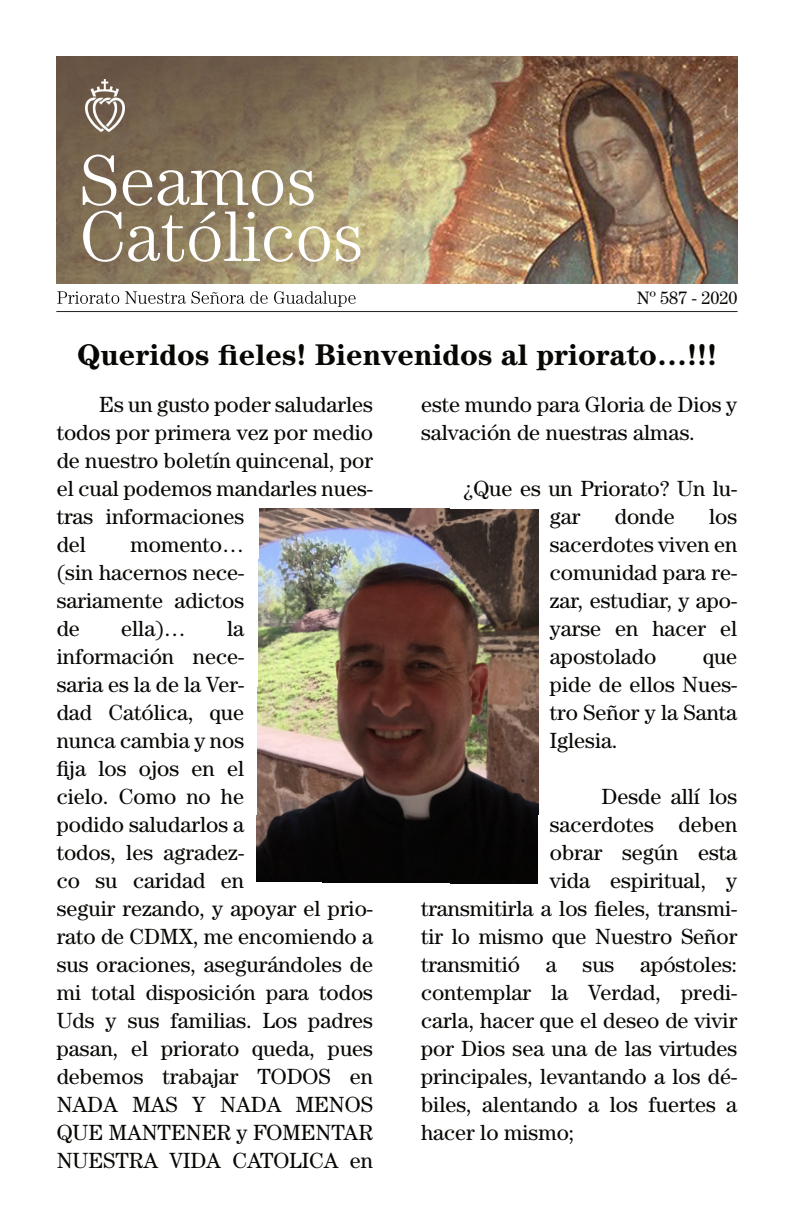
<style>
.page{position:relative;width:794px;height:1225px;background:#fff}
.page>*{position:absolute;margin:0;border:0;box-sizing:border-box;transform-origin:0 0}
.t1{font:300 72px/56px "Century Std";color:#fff}
.t2{font:700 30px "Century Std";color:#080704}
.t3{font:22px/28px "Century Std";color:#080704}
.t4{font:18px "Century Std";color:#080704}
</style>
<div class="page">
<img style="left:57px;top:57px;width:680px;height:226px">
<img style="left:86px;top:80px;width:39px;height:51px">
<img style="left:57px;top:291px;width:106px;height:13px">
<hr style="left:57px;top:311px;width:680px;height:1px;background:#231f20">
<img style="left:256px;top:508px;width:282px;height:375px">
<h1 class="t1" style="left:79px;top:163px;width:286px">Seamos<br>Católicos</h1>
<p class="t4" style="left:637px;top:291px;width:102px">Nº 587 - 2020</p>
<h2 class="t2" style="left:77px;top:344px;width:641px">Queridos fieles! Bienvenidos al priorato…!!!</h2>
<p class="t3" style="left:57px;top:394px;width:318px;text-indent:43px">Es un gusto poder saludarles todos por primera vez por medio de nuestro boletín quincenal, por el cual podemos mandarles nues&shy;tras informaciones<br>del</p>
<p class="t3" style="left:421px;top:394px;width:318px">este mundo para Gloria de Dios y salvación de nuestras almas.</p>
<p class="t3" style="left:550px;top:478px;width:189px;text-indent:-86px">¿Que es un Priorato? Un lu&shy;gar</p>
<p class="t3" style="left:550px;top:506px;width:189px;text-align:justify;text-indent:159px">los sacerdotes viven en comunidad para re&shy;zar, estudiar, y apo&shy;yarse en hacer el apostolado</p>
<p class="t3" style="left:615px;top:506px;width:61px">donde</p>
<p class="t3" style="left:57px;top:534px;width:189px;text-align:justify;text-indent:74px">momento… (sin hacernos nece&shy;sariamente adictos de</p>
<p class="t3" style="left:121px;top:618px;width:66px">ella)…</p>
<p class="t3" style="left:57px;top:618px;width:318px;text-indent:170px">la<br>información nece-<br>saria es la de la Ver-<br>dad Católica, que<br>nunca cambia y nos<br>fija los ojos en el<br>cielo. Como no he<br>podido saludarlos a<br>todos, les agradez-<br>co su caridad en<br>seguir rezando, y apoyar el prio&shy;rato de CDMX, me encomiendo a sus oraciones, asegurándoles de mi total disposición para todos<br>Uds y sus familias. Los padres pasan, el priorato queda, pues debemos trabajar TODOS en<br>NADA MAS Y NADA MENOS<br>QUE MANTENER y FOMENTAR<br>NUESTRA VIDA CATOLICA en</p>
<p class="t3" style="left:550px;top:646px;width:189px;text-align:justify;text-indent:153px">que pide de ellos Nues&shy;tro Señor y la Santa Iglesia.</p>
<p class="t3" style="left:601px;top:786px;width:137px">Desde allí los</p>
<p class="t3" style="left:550px;top:814px;width:189px">sacerdotes deben</p>
<p class="t3" style="left:550px;top:842px;width:189px">obrar según esta</p>
<p class="t3" style="left:550px;top:870px;width:189px">vida espiritual, y</p>
<p class="t3" style="left:421px;top:898px;width:318px">transmitirla a los fieles, transmi-</p>
<p class="t3" style="left:421px;top:926px;width:318px">tir lo mismo que Nuestro Señor</p>
<p class="t3" style="left:421px;top:954px;width:318px">transmitió a sus apóstoles:</p>
<p class="t3" style="left:421px;top:982px;width:318px">contemplar la Verdad, predi-</p>
<p class="t3" style="left:421px;top:1010px;width:318px">carla, hacer que el deseo de vivir</p>
<p class="t3" style="left:421px;top:1038px;width:318px">por Dios sea una de las virtudes</p>
<p class="t3" style="left:421px;top:1066px;width:318px">principales, levantando a los dé-</p>
<p class="t3" style="left:421px;top:1094px;width:318px">biles, alentando a los fuertes a</p>
<p class="t3" style="left:421px;top:1122px;width:155px">hacer lo mismo;</p>
</div>
